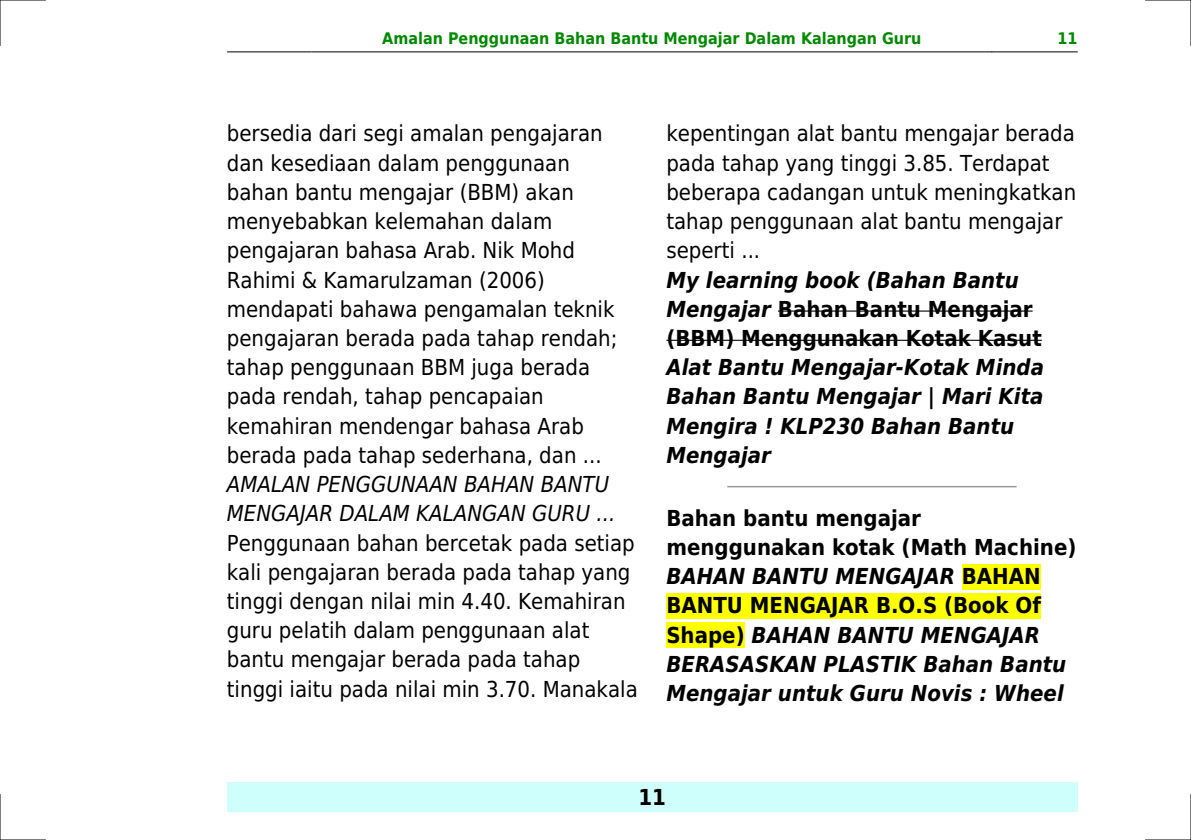
<style>
.page{position:relative;width:1191px;height:840px;background:#fff}
.page>*{position:absolute;margin:0;border:0;box-sizing:border-box;transform-origin:0 0}
.t1{font:22px/29.2px "DejaVu Sans Condensed";color:#000}
.t2{font:italic 700 22px/29.2px "DejaVu Sans Condensed";color:#000}
.t3{font:700 22px/29.2px "DejaVu Sans Condensed";color:#000}
.t4{font:italic 22px/29.2px "DejaVu Sans Condensed";color:#000}
.t5{font:700 16px "DejaVu Sans Condensed";color:#080}
.s1{font-style:italic}
.s2{font-style:normal}
</style>
<div class="page">
<hr style="left:227px;top:51px;width:85px;height:1px;background:#000">
<hr style="left:312px;top:51px;width:679px;height:1px;background:#000">
<hr style="left:992px;top:51px;width:85px;height:1px;background:#000">
<div style="left:227px;top:782px;width:850px;height:29px;background:#cffffc"></div>
<hr style="left:778px;top:310px;width:254px;height:1px;background:#000">
<hr style="left:666px;top:339px;width:375px;height:1px;background:#000">
<hr style="left:728px;top:485px;width:288px;height:2px;background:#999">
<div style="left:961px;top:563px;width:79px;height:26px;background:#ff0"></div>
<div style="left:666px;top:592px;width:375px;height:26px;background:#ff0"></div>
<div style="left:666px;top:621px;width:78px;height:26px;background:#ff0"></div>
<hr style="left:0;top:0;width:45px;height:1px;background:#000">
<hr style="left:1145px;top:0;width:46px;height:1px;background:#000">
<hr style="left:0;top:839px;width:45px;height:1px;background:#000">
<hr style="left:1145px;top:839px;width:46px;height:1px;background:#000">
<hr style="left:0;top:0;width:1px;height:45px;background:#000">
<hr style="left:0;top:794px;width:1px;height:45px;background:#000">
<hr style="left:1190px;top:0;width:1px;height:45px;background:#000">
<hr style="left:1190px;top:794px;width:1px;height:45px;background:#000">
<p class="t5" style="left:382px;top:29px;width:541px">Amalan Penggunaan Bahan Bantu Mengajar Dalam Kalangan Guru</p>
<p class="t5" style="left:1057px;top:29px;width:22px">11</p>
<p class="t1" style="left:227px;top:119px;width:392px">bersedia dari segi amalan pengajaran dan kesediaan dalam penggunaan bahan bantu mengajar (BBM) akan menyebabkan kelemahan dalam pengajaran bahasa Arab. Nik Mohd Rahimi &amp; Kamarulzaman (2006) mendapati bahawa pengamalan teknik pengajaran berada pada tahap rendah; tahap penggunaan BBM juga berada pada rendah, tahap pencapaian kemahiran mendengar bahasa Arab berada pada tahap sederhana, dan ...</p>
<p class="t4" style="left:227px;top:469px;width:390px">AMALAN PENGGUNAAN BAHAN BANTU<br>MENGAJAR DALAM KALANGAN GURU ...</p>
<p class="t1" style="left:227px;top:528px;width:412px">Penggunaan bahan bercetak pada setiap kali pengajaran berada pada tahap yang tinggi dengan nilai min 4.40. Kemahiran guru pelatih dalam penggunaan alat bantu mengajar berada pada tahap tinggi iaitu pada nilai min 3.70. Manakala</p>
<p class="t1" style="left:666px;top:119px;width:411px">kepentingan alat bantu mengajar berada pada tahap yang tinggi 3.85. Terdapat beberapa cadangan untuk meningkatkan tahap penggunaan alat bantu mengajar seperti ...</p>
<p class="t3" style="left:666px;top:265px;width:377px"><span class="s1">My learning book (Bahan Bantu<br>Mengajar</span> Bahan Bantu Mengajar (BBM) Menggunakan Kotak Kasut</p>
<p class="t2" style="left:666px;top:353px;width:379px">Alat Bantu Mengajar-Kotak Minda<br>Bahan Bantu Mengajar | Mari Kita<br>Mengira ! KLP230 Bahan Bantu<br>Mengajar</p>
<p class="t2" style="left:666px;top:503px;width:411px"><span class="s2">Bahan bantu mengajar menggunakan kotak (Math Machine)<br></span>BAHAN BANTU MENGAJAR <span class="s2">BAHAN<br>BANTU MENGAJAR B.O.S (Book Of<br>Shape)</span> BAHAN BANTU MENGAJAR<br>BERASASKAN PLASTIK Bahan Bantu<br>Mengajar untuk Guru Novis : Wheel</p>
<p class="t3" style="left:638px;top:782px;width:29px">11</p>
</div>
